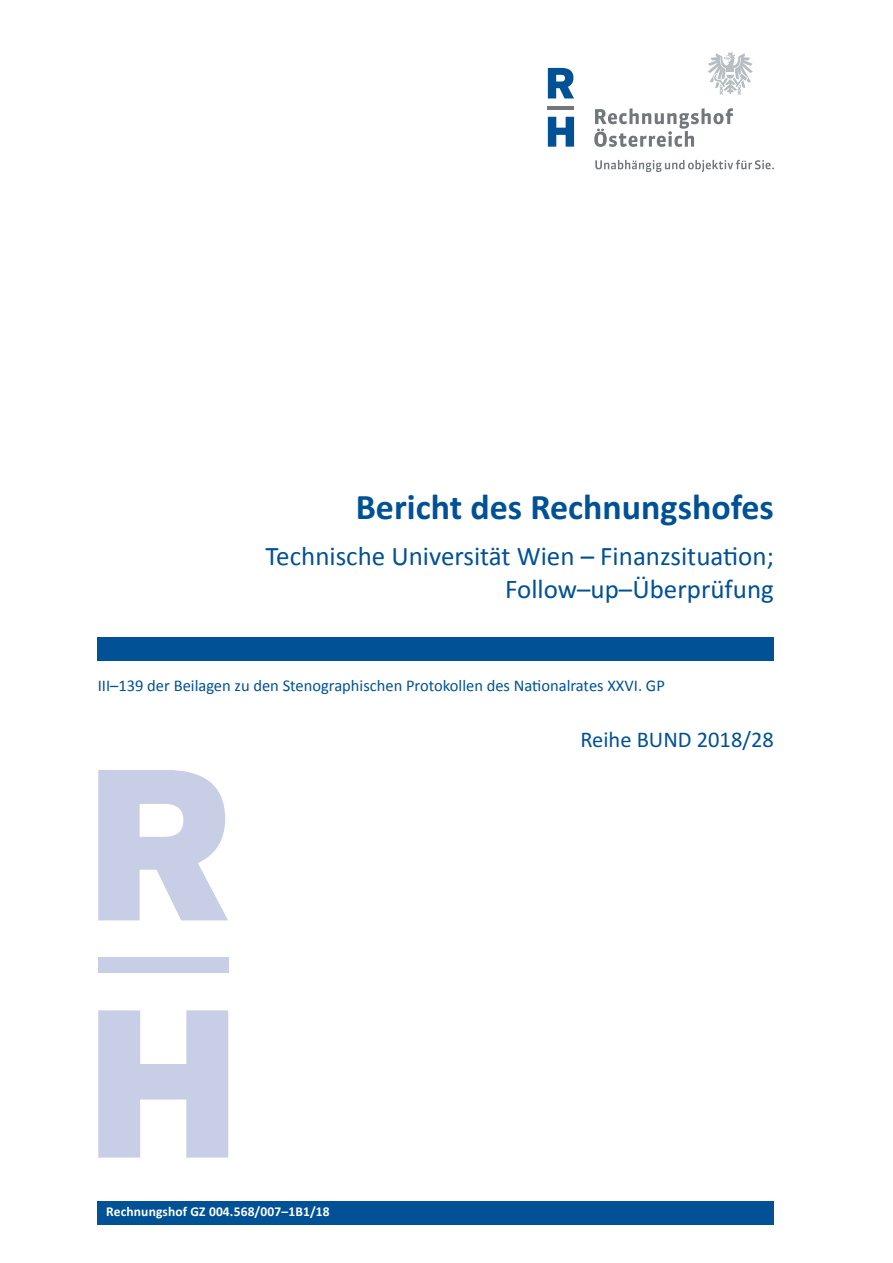
<style>
.page{position:relative;width:893px;height:1263px;background:#fff}
.page>*{position:absolute;margin:0;border:0;box-sizing:border-box;transform-origin:0 0}
.Deckblatt_Überschrift{font:700 36px "Calibri";color:#005195}
.Deckblatt_Berichtstitel{font:27px/33px "Calibri";color:#005195;text-align:right}
.Deckblatt_vorgelegt_in_BLAU{font:22.5px "Calibri 2";color:#005195}
.Deckblatt_Beilagenzahl{font:16.5px "Calibri";color:#005195}
.Deckblatt_GZ{font:700 13.5px "Calibri";letter-spacing:.01em;color:#fff}
.s1{font-family:"Calibri 2"}
</style>
<div class="page">
<div style="left:98px;top:1201px;width:676px;height:23px;background:#005195"></div>
<div style="left:98px;top:637px;width:676px;height:24px;background:#005195"></div>
<svg style="left:98px;top:1010px;width:130px;height:147px"></svg>
<svg style="left:98px;top:770px;width:130px;height:150px"></svg>
<div style="left:98px;top:958px;width:131px;height:15px;background:#c8cee5"></div>
<svg style="left:548px;top:117px;width:26px;height:30px"></svg>
<svg style="left:548px;top:68px;width:26px;height:30px"></svg>
<hr style="left:548px;top:106px;width:26px;height:3px;background:#71777a">
<svg style="left:594px;top:108px;width:139px;height:39px"></svg>
<svg style="left:708px;top:52px;width:45px;height:43px"></svg>
<svg style="left:595px;top:160px;width:179px;height:12px"></svg>
<p class="Deckblatt_Überschrift" style="left:356px;top:485px;width:420px">Bericht des Rechnungshofes</p>
<p class="Deckblatt_Berichtstitel" style="left:266px;top:538px;width:510px">Technische Universität Wien – Finanzsituation;<br><span class="s1">Follow–up–Überprüfung</span></p>
<p class="Deckblatt_Beilagenzahl" style="left:98px;top:675px;width:569px">III–139 der Beilagen zu den Stenographischen Protokollen des Nationalrates XXVI. GP</p>
<p class="Deckblatt_GZ" style="left:106px;top:1203px;width:225px">Rechnungshof GZ 004.568/007–1B1/18</p>
<p class="Deckblatt_vorgelegt_in_BLAU" style="left:580px;top:726px;width:195px">Reihe BUND 2018/28</p>
</div>
